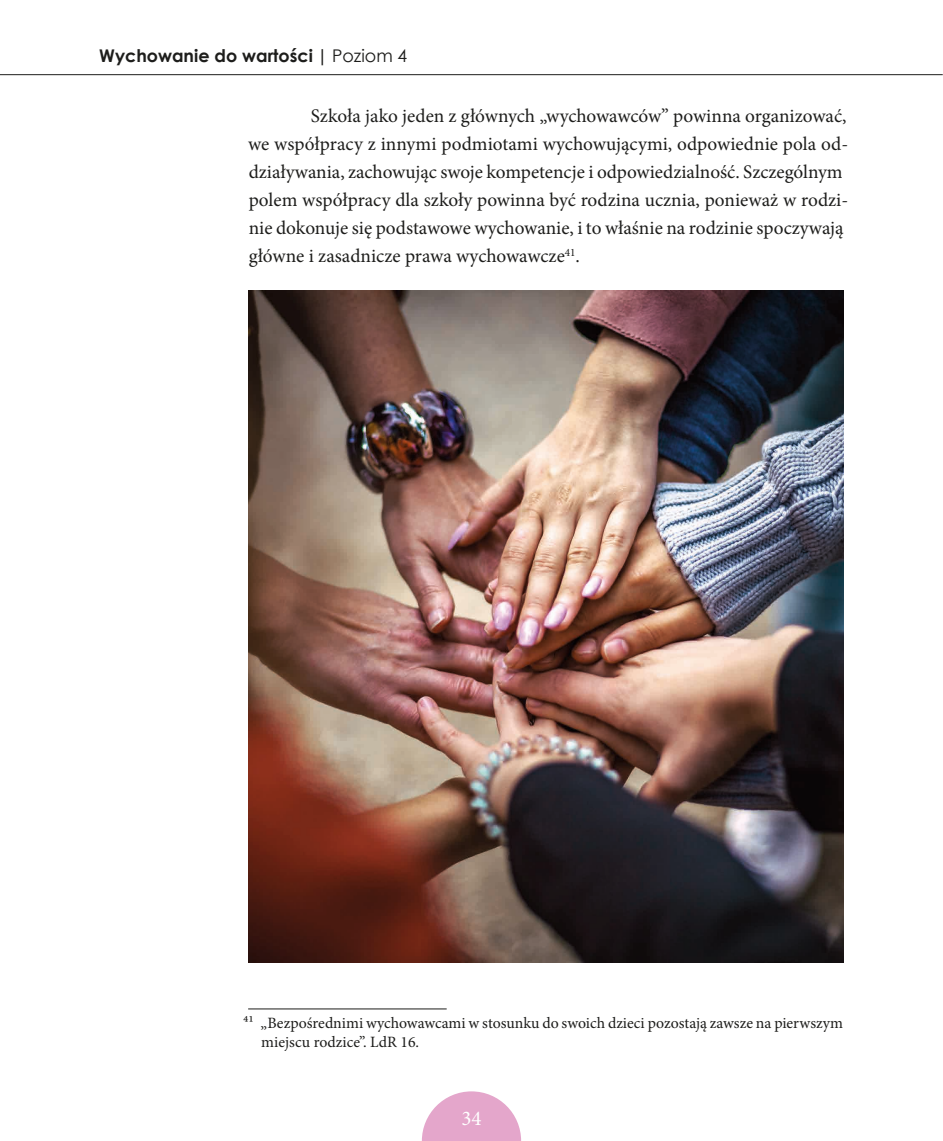
<style>
.page{position:relative;width:943px;height:1141px;background:#fff}
.page>*{position:absolute;margin:0;border:0;box-sizing:border-box;transform-origin:0 0}
.t1{font:21px "Minion Pro";color:#fff}
.t2{font:19.25px/28px "Minion Pro";color:#1d1d1b}
.t3{font:700 17.5px "Century Gothic";color:#1d1d1b}
.t4{font:15.75px/18.9px "Minion Pro";color:#1d1d1b}
.s1{font-weight:400}
</style>
<div class="page">
<hr style="left:248px;top:1008px;width:198px;height:1px;background:#1d1d1b">
<img style="left:248px;top:290px;width:595px;height:672px">
<hr style="left:0;top:74px;width:942px;height:1px;background:#1d1d1b">
<svg style="left:422px;top:1091px;width:99px;height:50px"></svg>
<p class="t3" style="left:99px;top:42px;width:309px">Wychowanie do wartości | <span class="s1">Poziom 4</span></p>
<p class="t2" style="left:248px;top:102px;width:601px;text-indent:63px">Szkoła jako jeden z głównych „wychowawców” powinna organizować, we współpracy z innymi podmiotami wychowującymi, odpowiednie pola od‑ działywania, zachowując swoje kompetencje i odpowiedzialność. Szczególnym polem współpracy dla szkoły powinna być rodzina ucznia, ponieważ w rodzi‑ nie dokonuje się podstawowe wychowanie, i to właśnie na rodzinie spoczywają główne i zasadnicze prawa wychowawcze<sup>41</sup>.</p>
<p class="t4" style="left:261px;top:1013px;width:583px;text-indent:-18px">41 „Bezpośrednimi wychowawcami w stosunku do swoich dzieci pozostają zawsze na pierwszym miejscu rodzice”. LdR 16.</p>
<p class="t1" style="left:461px;top:1104px;width:22px">34</p>
</div>
